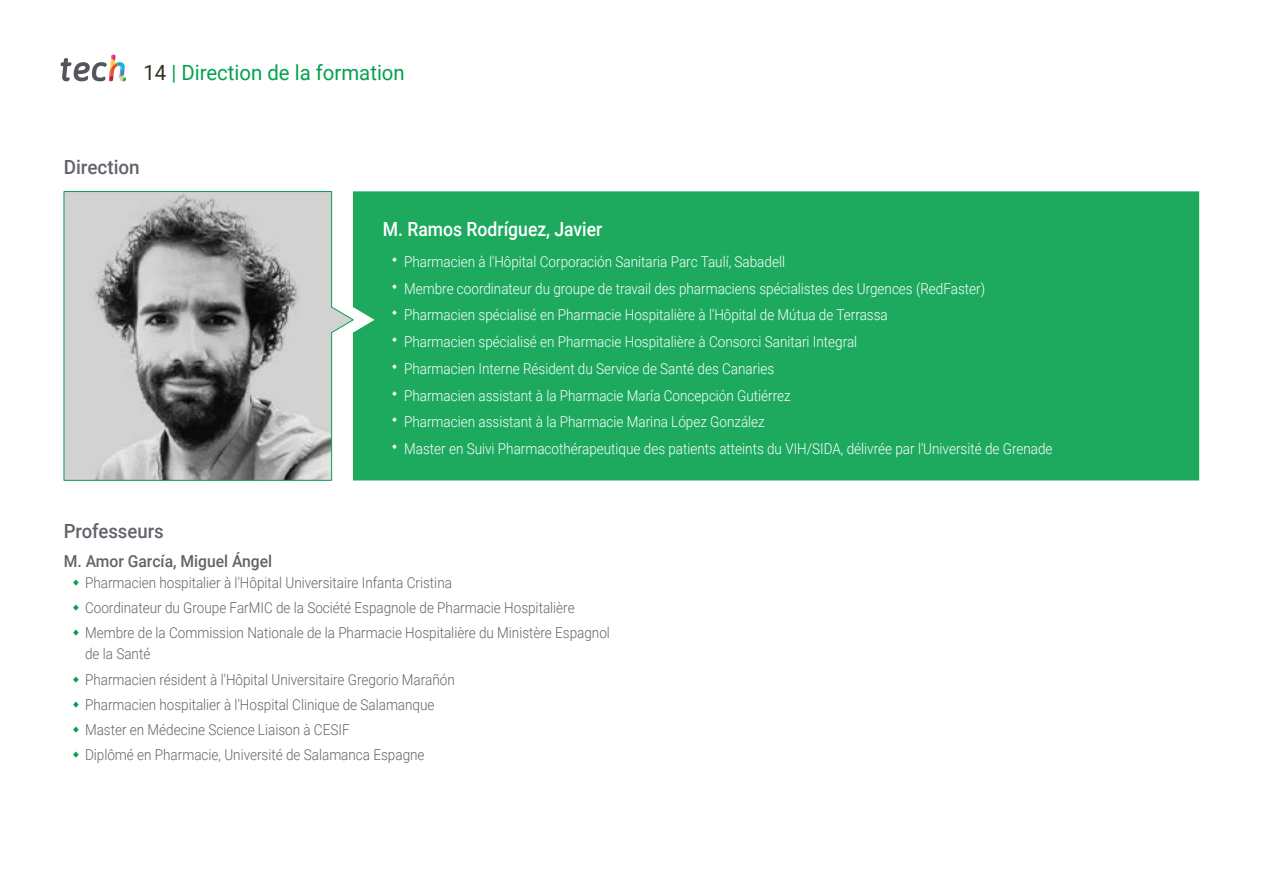
<style>
.page{position:relative;width:1263px;height:893px;background:#fff}
.page>*{position:absolute;margin:0;border:0;box-sizing:border-box;transform-origin:0 0}
.t1{font:21px "Roboto";color:#04a14d}
.t2{font:500 19.5px "Roboto";color:#fff;scale:.9 1}
.t3{font:500 19.5px "Roboto";color:#61646a;scale:.95 1}
.t4{font:500 19.5px "Roboto";color:#61646a}
.t5{font:500 16.5px "Roboto";color:#61646a;scale:.95 1}
.t6{font:300 15px/26.7px "Roboto";color:#fff;scale:.9 1}
.t7{font:300 15px/25.2px "Roboto";color:#61646a;scale:.9 1}
.s1{color:#312e20}
</style>
<div class="page">
<svg style="left:61px;top:55px;width:65px;height:27px"></svg>
<div style="left:354px;top:191px;width:845px;height:289px;background:#1daa5f"></div>
<svg style="left:64px;top:191px;width:290px;height:290px;background:#a6a9a7"></svg>
<svg style="left:392px;top:257px;width:5px;height:5px"></svg>
<svg style="left:392px;top:284px;width:5px;height:5px"></svg>
<svg style="left:392px;top:310px;width:5px;height:5px"></svg>
<svg style="left:392px;top:337px;width:5px;height:5px"></svg>
<svg style="left:392px;top:364px;width:5px;height:5px"></svg>
<svg style="left:392px;top:391px;width:5px;height:5px"></svg>
<svg style="left:392px;top:417px;width:5px;height:5px"></svg>
<svg style="left:392px;top:444px;width:5px;height:5px"></svg>
<h1 class="t1" style="left:144px;top:57px;width:263px"><span class="s1">14</span> | Direction de la formation</h1>
<h2 class="t4" style="left:64px;top:154px;width:78px">Direction</h2>
<h2 class="t2" style="left:383px;top:215px;width:245px">M. Ramos Rodríguez, Javier</h2>
<p class="t6" style="left:404px;top:247px;width:722px">Pharmacien à l'Hôpital Corporación Sanitaria Parc Taulí, Sabadell<br>Membre coordinateur du groupe de travail des pharmaciens spécialistes des Urgences (RedFaster)<br>Pharmacien spécialisé en Pharmacie Hospitalière à l'Hôpital de Mútua de Terrassa<br>Pharmacien spécialisé en Pharmacie Hospitalière à Consorci Sanitari Integral<br>Pharmacien Interne Résident du Service de Santé des Canaries<br>Pharmacien assistant à la Pharmacie María Concepción Gutiérrez<br>Pharmacien assistant à la Pharmacie Marina López González<br>Master en Suivi Pharmacothérapeutique des patients atteints du VIH/SIDA, délivrée par l'Université de Grenade</p>
<h2 class="t3" style="left:64px;top:517px;width:107px">Professeurs</h2>
<p class="t5" style="left:64px;top:550px;width:221px">M. Amor García, Miguel Ángel</p>
<p class="t7" style="left:85px;top:569px;width:585px">Pharmacien hospitalier à l'Hôpital Universitaire Infanta Cristina<br>Coordinateur du Groupe FarMIC de la Société Espagnole de Pharmacie Hospitalière<br>Membre de la Commission Nationale de la Pharmacie Hospitalière du Ministère Espagnol</p>
<p class="t7" style="left:85px;top:641px;width:412px">de la Santé<br>Pharmacien résident à l'Hôpital Universitaire Gregorio Marañón Pharmacien hospitalier à l'Hospital Clinique de Salamanque Master en Médecine Science Liaison à CESIF<br>Diplômé en Pharmacie, Université de Salamanca Espagne</p>
</div>
